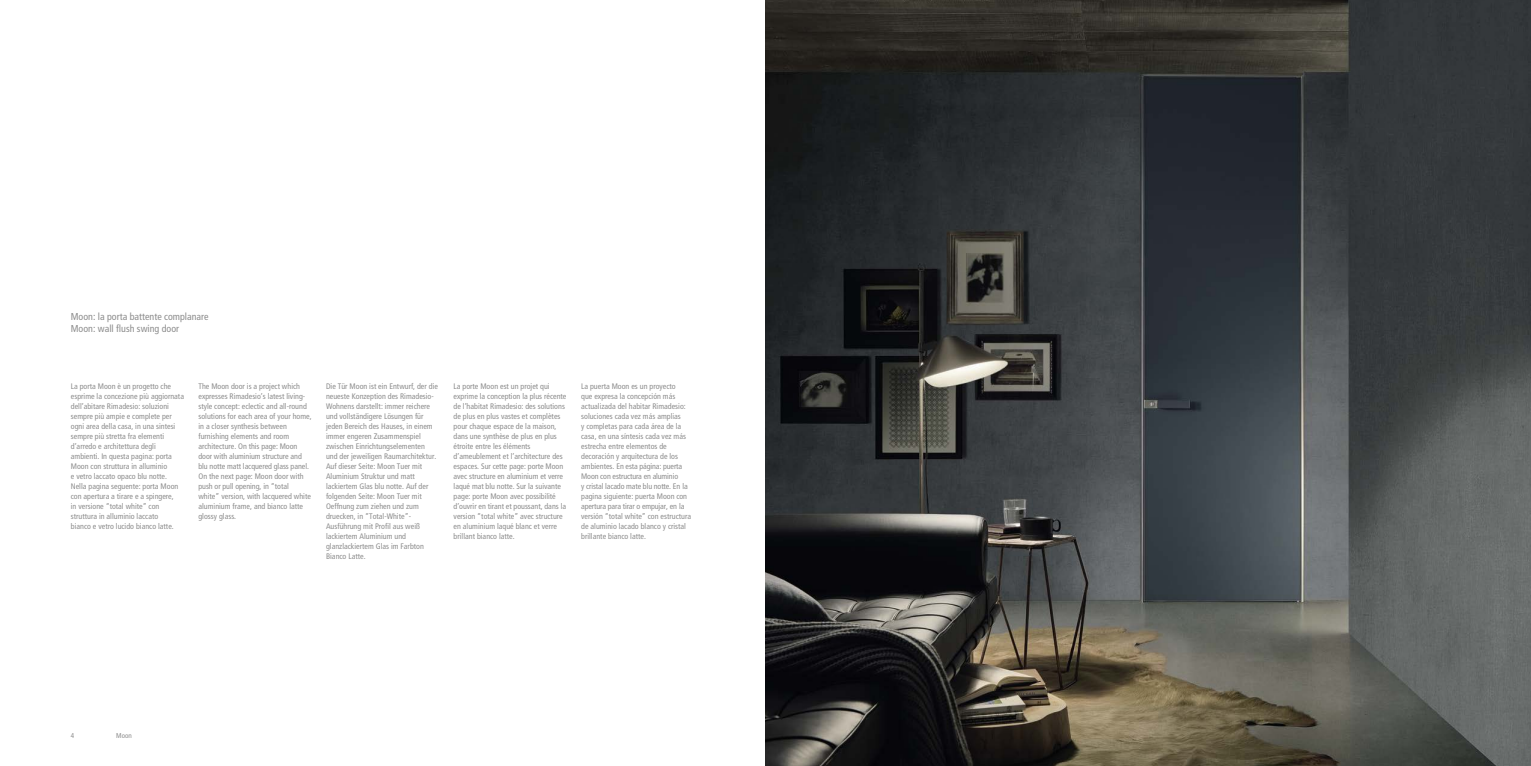
<style>
.page{position:relative;width:1531px;height:766px;background:#fff}
.page>*{position:absolute;margin:0;border:0;box-sizing:border-box;transform-origin:0 0}
.t1{font:condensed 10px/12px "Frutiger";color:#8d8d8d}
.t2{font:condensed 8px/10px "Frutiger";color:#8d8d8d}
.t3{font:condensed 7px "Frutiger";color:#8d8d8d}
</style>
<div class="page">
<img style="left:765px;top:0;width:766px;height:765px">
<p class="t1" style="left:71px;top:310px;width:139px">Moon: la porta battente complanare<br>Moon: wall flush swing door</p>
<p class="t2" style="left:71px;top:381px;width:115px">La porta Moon è un progetto che esprime la concezione più aggiornata dell’abitare Rimadesio: soluzioni sempre più ampie e complete per ogni area della casa, in una sintesi sempre più stretta fra elementi d’arredo e architettura degli ambienti. In questa pagina: porta Moon con struttura in alluminio<br>e vetro laccato opaco blu notte.<br>Nella pagina seguente: porta Moon con apertura a tirare e a spingere,<br>in versione “total white” con struttura in alluminio laccato<br>bianco e vetro lucido bianco latte.</p>
<p class="t2" style="left:198px;top:381px;width:115px">The Moon door is a project which expresses Rimadesio’s latest living&shy;style concept: eclectic and all-round solutions for each area of your home, in a closer synthesis between furnishing elements and room architecture. On this page: Moon door with aluminium structure and blu notte matt lacquered glass panel.<br>On the next page: Moon door with push or pull opening, in “total white” version, with lacquered white aluminium frame, and bianco latte glossy glass.</p>
<p class="t2" style="left:326px;top:381px;width:113px">Die Tür Moon ist ein Entwurf, der die neueste Konzeption des Rimadesio-<br>Wohnens darstellt: immer reichere und vollständigere Lösungen für jeden Bereich des Hauses, in einem immer engeren Zusammenspiel zwischen Einrichtungselementen und der jeweiligen Raumarchitektur.<br>Auf dieser Seite: Moon Tuer mit<br>Aluminium Struktur und matt lackiertem Glas blu notte. Auf der folgenden Seite: Moon Tuer mit<br>Oeffnung zum ziehen und zum druecken, in “Total-White”-<br>Ausführung mit Profil aus weiß lackiertem Aluminium und glanzlackiertem Glas im Farbton<br>Bianco Latte.</p>
<p class="t2" style="left:454px;top:381px;width:114px">La porte Moon est un projet qui exprime la conception la plus récente de l’habitat Rimadesio: des solutions de plus en plus vastes et complètes pour chaque espace de la maison, dans une synthèse de plus en plus étroite entre les éléments d’ameublement et l’architecture des espaces. Sur cette page: porte Moon avec structure en aluminium et verre laqué mat blu notte. Sur la suivante page: porte Moon avec possibilité d’ouvrir en tirant et poussant, dans la version “total white” avec structure en aluminium laqué blanc et verre brillant bianco latte.</p>
<p class="t2" style="left:581px;top:381px;width:111px">La puerta Moon es un proyecto<br>que expresa la concepción más actualizada del habitar Rimadesio: soluciones cada vez más amplias<br>y completas para cada área de la casa, en una síntesis cada vez más estrecha entre elementos de decoración y arquitectura de los ambientes. En esta página: puerta<br>Moon con estructura en aluminio<br>y cristal lacado mate blu notte. En la pagina siguiente: puerta Moon con apertura para tirar o empujar, en la versión “total white” con estructura de aluminio lacado blanco y cristal brillante bianco latte.</p>
<p class="t3" style="left:71px;top:731px;width:5px">4</p>
<p class="t3" style="left:116px;top:731px;width:17px">Moon</p>
</div>
